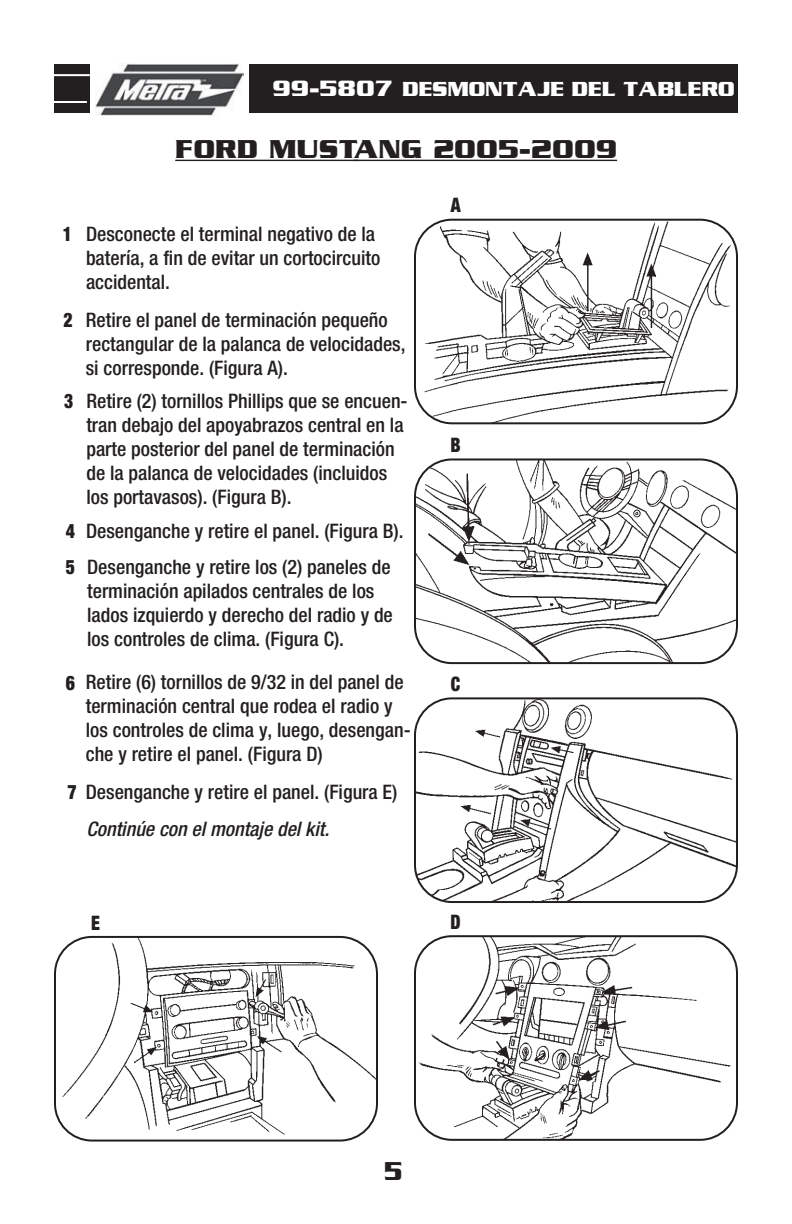
<style>
.page{position:relative;width:792px;height:1224px;background:#fff}
.page>*{position:absolute;margin:0;border:0;box-sizing:border-box;transform-origin:0 0}
.t1{font:700 28px "Serpentine ICG";color:#231f20}
.t2{font:700 28px "Serpentine ICG";color:#231f20;scale:.87 1}
.t3{font:700 22px "Serpentine ICG";letter-spacing:-.02em;color:#fff}
.t4{font:500 condensed 20px/24px "Helvetica Neue";color:#231f20}
.t5{font:italic 500 condensed 20px "Helvetica Neue";color:#231f20}
.t6{font:900 condensed 20px "Helvetica Neue";color:#231f20;scale:.89 1}
.s1{font-size:24px}
.s2{font-weight:900}
</style>
<div class="page">
<div style="left:54px;top:65px;width:684px;height:48px;background:#231f20"></div>
<div style="left:91px;top:42px;width:158px;height:89px;background:#fff"></div>
<img style="left:95px;top:63px;width:148px;height:53px">
<hr style="left:0;top:101px;width:87px;height:2px;background:#fff">
<hr style="left:0;top:74px;width:90px;height:2px;background:#fff">
<hr style="left:175px;top:160px;width:183px;height:1px;background:#231f20">
<hr style="left:354px;top:160px;width:263px;height:1px;background:#231f20">
<svg style="left:414px;top:219px;width:324px;height:205px"></svg>
<svg style="left:414px;top:458px;width:324px;height:206px"></svg>
<svg style="left:414px;top:697px;width:324px;height:206px"></svg>
<svg style="left:414px;top:935px;width:324px;height:206px"></svg>
<svg style="left:54px;top:936px;width:324px;height:206px"></svg>
<p class="t3" style="left:272px;top:76px;width:464px"><span class="s1">99-5807</span> DESMONTAJE DEL TABLERO</p>
<p class="t1" style="left:175px;top:132px;width:443px">FORD MUSTANG 2005-2009</p>
<p class="t6" style="left:63px;top:221px;width:12px">1</p>
<p class="t4" style="left:86px;top:221px;width:296px">Desconecte el terminal negativo de la batería, a fin de evitar un cortocircuito accidental.</p>
<p class="t6" style="left:64px;top:307px;width:12px">2</p>
<p class="t4" style="left:86px;top:307px;width:321px">Retire el panel de terminación pequeño rectangular de la palanca de velocidades, si corresponde. (Figura A).</p>
<p class="t6" style="left:64px;top:388px;width:12px">3</p>
<p class="t4" style="left:86px;top:388px;width:323px">Retire (2) tornillos Phillips que se encuen&shy;tran debajo del apoyabrazos central en la parte posterior del panel de terminación de la palanca de velocidades (incluidos los portavasos). (Figura B).</p>
<p class="t4" style="left:66px;top:519px;width:339px"><span class="s2">4</span> Desenganche y retire el panel. (Figura B).</p>
<p class="t6" style="left:66px;top:555px;width:12px">5</p>
<p class="t6" style="left:66px;top:671px;width:12px">6</p>
<p class="t4" style="left:87px;top:555px;width:307px">Desenganche y retire los (2) paneles de terminación apilados centrales de los lados izquierdo y derecho del radio y de los controles de clima. (Figura C).</p>
<p class="t4" style="left:86px;top:670px;width:326px">Retire (6) tornillos de 9/32 in del panel de terminación central que rodea el radio y los controles de clima y, luego, desengan&shy;che y retire el panel. (Figura D)</p>
<p class="t4" style="left:68px;top:779px;width:331px"><span class="s2">7</span> Desenganche y retire el panel. (Figura E)</p>
<p class="t5" style="left:86px;top:817px;width:244px">Continúe con el montaje del kit.</p>
<p class="t6" style="left:451px;top:193px;width:13px">A</p>
<p class="t6" style="left:451px;top:433px;width:13px">B</p>
<p class="t6" style="left:451px;top:672px;width:12px">C</p>
<p class="t6" style="left:91px;top:910px;width:11px">E</p>
<p class="t6" style="left:451px;top:909px;width:13px">D</p>
<p class="t2" style="left:384px;top:1155px;width:22px">5</p>
</div>
